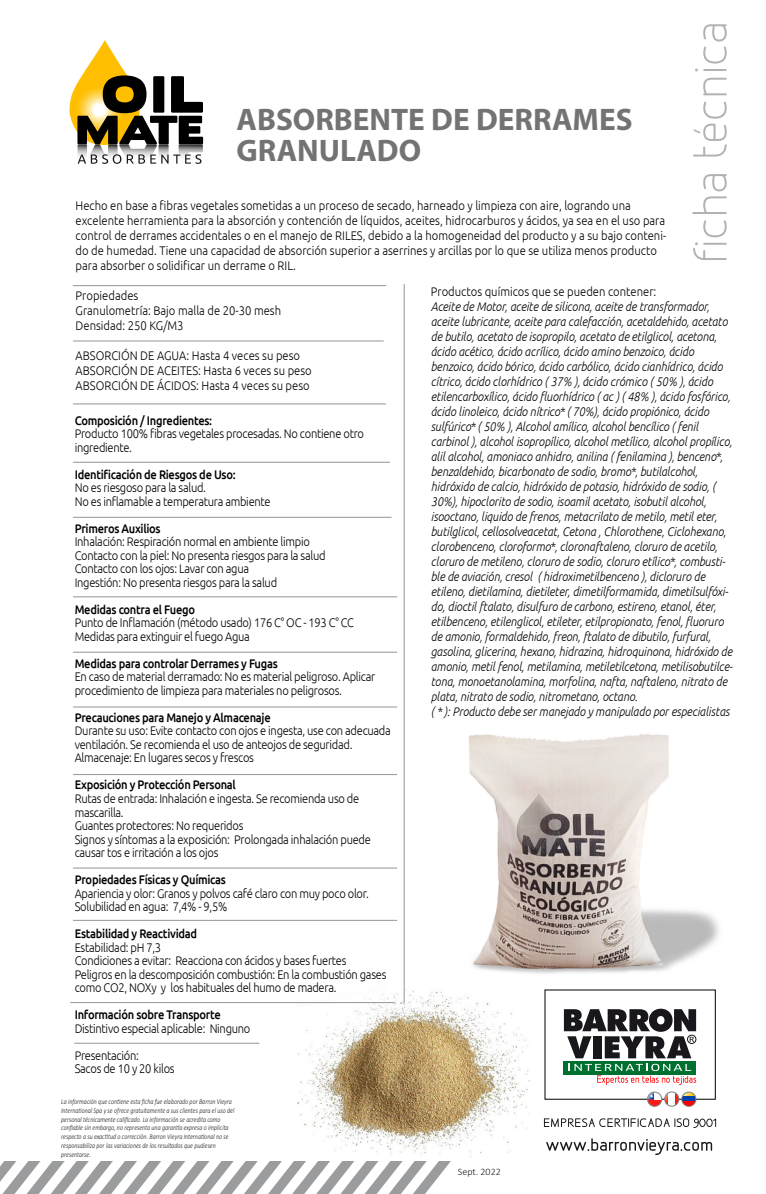
<style>
.page{position:relative;width:766px;height:1194px;background:#fff}
.page>*{position:absolute;margin:0;border:0;box-sizing:border-box;transform-origin:0 0}
.t1{font:52.5px "Designio";letter-spacing:-.025em;color:#b0b2b3}
.t2{font:700 31.25px/31px "Myriad Pro";color:#737374}
.t3{font:italic 300 12.5px/15px "Ubuntu";letter-spacing:-.005em;color:#000;scale:.89 1}
.t4{font:300 12.5px/13.5px "Ubuntu";letter-spacing:-.025em;color:#000;scale:.89 1}
.t5{font:300 12.5px/15px "Ubuntu";color:#000;scale:.9 1}
.t6{font:500 12.5px "Ubuntu";letter-spacing:-.025em;color:#000;scale:.89 1}
.t7{font:300 10px "Calibri";color:#1a171b}
.t8{font:italic 300 7.5px/8.8px "Calibri";color:#1a171b;scale:.8 1}
</style>
<div class="page">
<img style="left:296px;top:970px;width:233px;height:187px">
<svg style="left:69px;top:40px;width:134px;height:124px"></svg>
<hr style="left:403px;top:284px;width:1px;height:719px;background:#939598">
<svg style="left:0;top:1162px;width:450px;height:31px"></svg>
<svg style="left:543px;top:1118px;width:172px;height:10px"></svg>
<svg style="left:546px;top:1138px;width:165px;height:17px"></svg>
<svg style="left:664px;top:1093px;width:4px;height:12px"></svg>
<svg style="left:674px;top:1092px;width:4px;height:13px"></svg>
<div style="left:664px;top:1091px;width:14px;height:15px;border:1px solid #808080;border-radius:50%"></div>
<svg style="left:647px;top:1099px;width:14px;height:7px"></svg>
<svg style="left:648px;top:1092px;width:6px;height:7px"></svg>
<div style="left:647px;top:1092px;width:14px;height:14px;border:1px solid #808080;border-radius:50%"></div>
<svg style="left:682px;top:1092px;width:12px;height:4px"></svg>
<div style="left:681px;top:1096px;width:14px;height:5px;background:#0041ae"></div>
<svg style="left:682px;top:1101px;width:13px;height:5px"></svg>
<div style="left:681px;top:1092px;width:14px;height:14px;border:1px solid #808080;border-radius:50%"></div>
<svg style="left:563px;top:1008px;width:132px;height:77px"></svg>
<hr style="left:73px;top:341px;width:310px;height:1px;background:#939598">
<hr style="left:73px;top:403px;width:313px;height:1px;background:#939598">
<hr style="left:73px;top:285px;width:313px;height:1px;background:#939598">
<hr style="left:73px;top:462px;width:316px;height:1px;background:#939598">
<hr style="left:73px;top:517px;width:318px;height:1px;background:#939598">
<hr style="left:73px;top:596px;width:324px;height:1px;background:#939598">
<hr style="left:73px;top:652px;width:324px;height:1px;background:#939598">
<hr style="left:73px;top:706px;width:324px;height:1px;background:#939598">
<hr style="left:73px;top:774px;width:324px;height:1px;background:#939598">
<hr style="left:73px;top:868px;width:324px;height:1px;background:#939598">
<hr style="left:73px;top:920px;width:324px;height:1px;background:#939598">
<hr style="left:70px;top:1002px;width:324px;height:1px;background:#939598">
<hr style="left:74px;top:1043px;width:185px;height:1px;background:#939598">
<img style="left:458px;top:734px;width:261px;height:246px">
<h1 class="t1" style="left:681px;top:263px;width:243px;rotate:-90deg">ficha técnica</h1>
<h2 class="t2" style="left:236px;top:103px;width:397px">ABSORBENTE DE DERRAMES<br>GRANULADO</h2>
<p class="t5" style="left:76px;top:198px;width:657px">Hecho en base a fibras vegetales sometidas a un proceso de secado, harneado y limpieza con aire, logrando una excelente herramienta para la absorción y contención de líquidos, aceites, hidrocarburos y ácidos, ya sea en el uso para control de derrames accidentales o en el manejo de RILES, debido a la homogeneidad del producto y a su bajo conteni&shy;do de humedad. Tiene una capacidad de absorción superior a aserrines y arcillas por lo que se utiliza menos producto para absorber o solidificar un derrame o RIL.</p>
<p class="t5" style="left:76px;top:288px;width:230px">Propiedades<br>Granulometría: Bajo malla de 20-30 mesh<br>Densidad: 250 KG/M3</p>
<p class="t5" style="left:76px;top:348px;width:264px">ABSORCIÓN DE AGUA: Hasta 4 veces su peso<br>ABSORCIÓN DE ACEITES: Hasta 6 veces su peso<br>ABSORCIÓN DE ÁCIDOS: Hasta 4 veces su peso</p>
<p class="t5" style="left:430px;top:283px;width:252px">Productos químicos que se pueden contener:</p>
<p class="t3" style="left:430px;top:298px;width:340px">Aceite de Motor, aceite de silicona, aceite de transformador, aceite lubricante, aceite para calefacción, acetaldehido, acetato de butilo, acetato de isopropilo, acetato de etilglicol, acetona, ácido acético, ácido acrílico, ácido amino benzoico, ácido benzoico, ácido bórico, ácido carbólico, ácido cianhídrico, ácido cítrico, ácido clorhídrico ( 37% ), ácido crómico ( 50% ), ácido etilencarboxílico, ácido fluorhídrico ( ac ) ( 48% ), ácido fosfórico, ácido linoleico, ácido nítrico* ( 70%), ácido propiónico, ácido sulfúrico* ( 50% ), Alcohol amílico, alcohol bencílico ( fenil carbinol ), alcohol isopropílico, alcohol metílico, alcohol propílico, alil alcohol, amoniaco anhidro, anilina ( fenilamina ), benceno*, benzaldehido, bicarbonato de sodio, bromo*, butilalcohol, hidróxido de calcio, hidróxido de potasio, hidróxido de sodio, ( 30%), hipoclorito de sodio, isoamil acetato, isobutil alcohol, isooctano, liquido de frenos, metacrilato de metilo, metil eter, butilglicol, cellosolveacetat, Cetona , Chlorothene, Ciclohexano, clorobenceno, cloroformo*, cloronaftaleno, cloruro de acetilo, cloruro de metileno, cloruro de sodio, cloruro etílico*, combusti&shy;ble de aviación, cresol ( hidroximetilbenceno ), dicloruro de etileno, dietilamina, dietileter, dimetilformamida, dimetilsulfóxi&shy;do, dioctil ftalato, disulfuro de carbono, estireno, etanol, éter, etilbenceno, etilenglicol, etileter, etilpropionato, fenol, fluoruro de amonio, formaldehido, freon, ftalato de dibutilo, furfural, gasolina, glicerina, hexano, hidrazina, hidroquinona, hidróxido de amonio, metil fenol, metilamina, metiletilcetona, metilisobutilce&shy;tona, monoetanolamina, morfolina, nafta, naftaleno, nitrato de plata, nitrato de sodio, nitrometano, octano.<br>( * ): Producto debe ser manejado y manipulado por especialistas</p>
<p class="t6" style="left:75px;top:412px;width:156px">Composición / Ingredientes:</p>
<p class="t4" style="left:75px;top:427px;width:326px">Producto 100% fibras vegetales procesadas. No contiene otro ingrediente.</p>
<p class="t6" style="left:75px;top:466px;width:182px">Identificación de Riesgos de Uso:</p>
<p class="t4" style="left:75px;top:481px;width:221px">No es riesgoso para la salud.<br>No es inflamable a temperatura ambiente</p>
<p class="t6" style="left:75px;top:520px;width:98px">Primeros Auxilios</p>
<p class="t4" style="left:75px;top:535px;width:283px">Inhalación: Respiración normal en ambiente limpio Contacto con la piel: No presenta riesgos para la salud Contacto con los ojos: Lavar con agua<br>Ingestión: No presenta riesgos para la salud</p>
<p class="t6" style="left:75px;top:601px;width:136px">Medidas contra el Fuego</p>
<p class="t4" style="left:75px;top:616px;width:315px">Punto de Inflamación (método usado) 176 C° OC - 193 C° CC<br>Medidas para extinguir el fuego Agua</p>
<p class="t6" style="left:75px;top:655px;width:229px">Medidas para controlar Derrames y Fugas</p>
<p class="t4" style="left:75px;top:670px;width:339px">En caso de material derramado: No es material peligroso. Aplicar procedimiento de limpieza para materiales no peligrosos.</p>
<p class="t6" style="left:75px;top:709px;width:221px">Precauciones para Manejo y Almacenaje</p>
<p class="t4" style="left:75px;top:724px;width:356px">Durante su uso: Evite contacto con ojos e ingesta, use con adecuada ventilación. Se recomienda el uso de anteojos de seguridad.<br>Almacenaje: En lugares secos y frescos</p>
<p class="t6" style="left:75px;top:777px;width:182px">Exposición y Protección Personal</p>
<p class="t4" style="left:75px;top:791px;width:334px">Rutas de entrada: Inhalación e ingesta. Se recomienda uso de mascarilla.<br>Guantes protectores: No requeridos<br>Signos y síntomas a la exposición: Prolongada inhalación puede causar tos e irritación a los ojos</p>
<p class="t6" style="left:75px;top:871px;width:171px">Propiedades Físicas y Químicas</p>
<p class="t4" style="left:75px;top:886px;width:332px">Apariencia y olor: Granos y polvos café claro con muy poco olor.<br>Solubilidad en agua: 7,4% - 9,5%</p>
<p class="t6" style="left:75px;top:925px;width:139px">Estabilidad y Reactividad</p>
<p class="t4" style="left:75px;top:940px;width:351px">Estabilidad: pH 7,3<br>Condiciones a evitar: Reacciona con ácidos y bases fuertes Peligros en la descomposición combustión: En la combustión gases como CO2, NOXy y los habituales del humo de madera.</p>
<p class="t6" style="left:75px;top:1006px;width:165px">Información sobre Transporte</p>
<p class="t4" style="left:75px;top:1014px;width:199px;line-height:27px">Distintivo especial aplicable: Ninguno<br>Presentación:</p>
<p class="t4" style="left:75px;top:1061px;width:114px">Sacos de 10 y 20 kilos</p>
<p class="t8" style="left:61px;top:1097px;width:218px">La información que contiene esta ficha fue elaborado por Barron Vieyra International Spa y se ofrece gratuitamente a sus clientes para el uso del personal técnicamente calificado. La información se acredita como confiable sin embargo, no representa una garantía expresa o implicita respecto a su exactitud o corrección. Barron Vieyra International no se responsabiliza por las variaciones de los resultados que pudiesen presentarse.</p>
<p class="t7" style="left:457px;top:1165px;width:44px">Sept. 2022</p>
</div>
